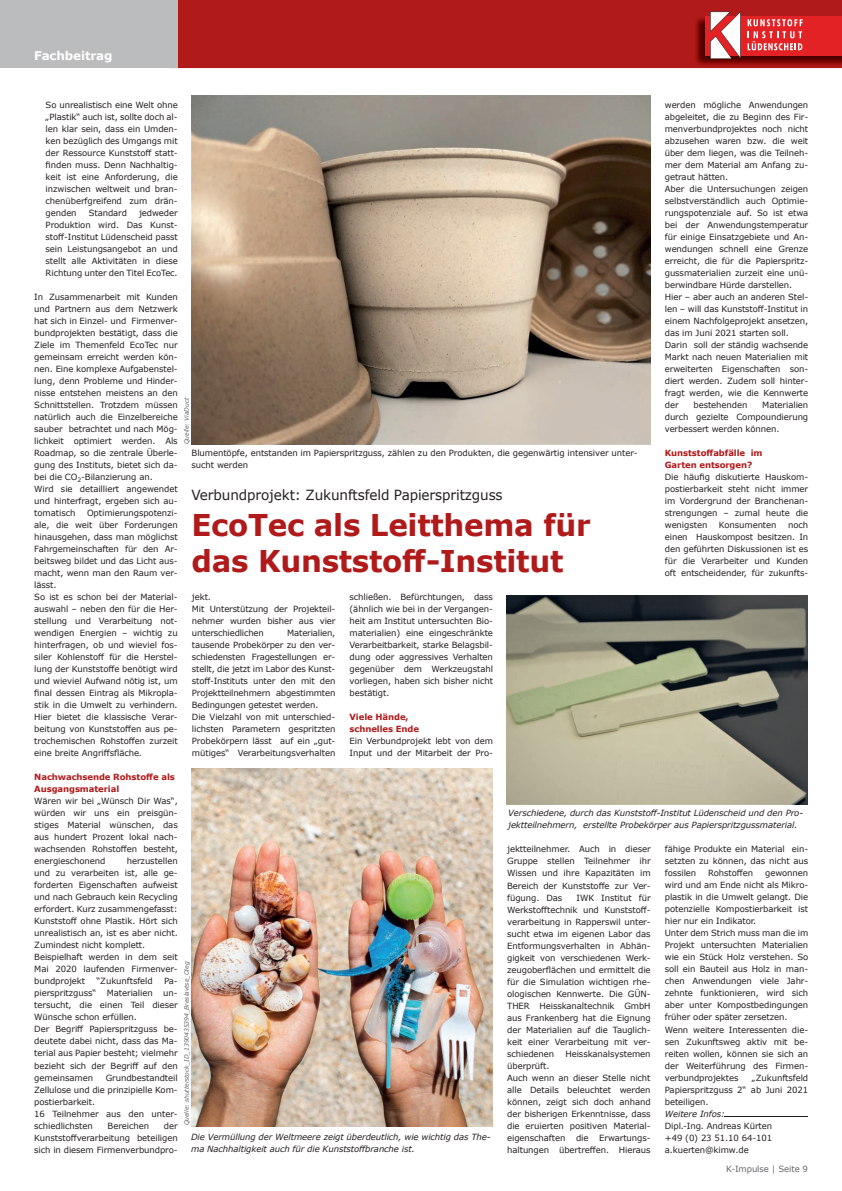
<style>
.page{position:relative;width:842px;height:1191px;background:#fff}
.page>*{position:absolute;margin:0;border:0;box-sizing:border-box;transform-origin:0 0}
.t1{font:700 30px/36px "Verdana";letter-spacing:-.01em;color:#b01a1a}
.t2{font:14px "Verdana";letter-spacing:-.01em;color:#231f20}
.t3{font:700 12px "Verdana";letter-spacing:-.01em;color:#fff}
.t4{font:8.5px/12px "Verdana";letter-spacing:-.01em;color:#231f20;text-align:justify}
.t5{font:italic 8.5px/12px "Verdana";letter-spacing:-.01em;color:#231f20}
.t6{font:700 8.5px/12px "Verdana";letter-spacing:-.01em;color:#b01a1a}
.t7{font:8.5px "Verdana";letter-spacing:-.01em;color:#656768}
.t8{font:italic 6px "Verdana";letter-spacing:-.01em;color:#636366}
</style>
<div class="page">
<div style="left:178px;top:0;width:664px;height:68px;background:#b01a1a"></div>
<img style="left:694px;top:16px;width:148px;height:51px">
<div style="left:705px;top:16px;width:137px;height:40px;background:#e32226"></div>
<svg style="left:710px;top:11px;width:31px;height:48px"></svg>
<svg style="left:748px;top:19px;width:55px;height:31px"></svg>
<div style="left:0;top:0;width:178px;height:68px;background:#bbbcbd"></div>
<img style="left:191px;top:768px;width:301px;height:358px">
<hr style="left:724px;top:1115px;width:84px;height:1px;background:#231f20">
<img style="left:192px;top:96px;width:458px;height:348px">
<img style="left:507px;top:595px;width:301px;height:209px">
<h3 class="t3" style="left:34px;top:47px;width:80px">Fachbeitrag</h3>
<p class="t4" style="left:46px;top:99px;width:134px">So unrealistisch eine Welt ohne „Plastik“ auch ist, sollte doch al&shy;len klar sein, dass ein Umden&shy;ken bezüglich des Umgangs mit der Ressource Kunststoff statt&shy;finden muss. Denn Nachhaltig&shy;keit ist eine Anforderung, die inzwischen weltweit und bran&shy;chenüberfgreifend zum drän&shy;genden</p>
<p class="t4" style="left:665px;top:99px;width:145px;text-align:left">werden mögliche Anwendungen abgeleitet, die zu Beginn des Fir&shy;menverbundprojektes noch nicht abzusehen waren bzw. die weit über dem liegen, was die Teilneh&shy;mer dem Material am Anfang zu&shy;getraut hätten.<br>Aber die Untersuchungen zeigen selbstverständlich auch Optimie&shy;rungspotenziale auf. So ist etwa bei der Anwendungstemperatur für einige Einsatzgebiete und An&shy;wendungen schnell eine Grenze erreicht, die für die Papierspritz&shy;gussmaterialien zurzeit eine unü&shy;berwindbare Hürde darstellen.<br>Hier – aber auch an anderen Stel&shy;len – will das Kunststoff-Institut in einem Nachfolgeprojekt ansetzen, das im Juni 2021 starten soll.<br>Darin soll der ständig wachsende<br>Markt nach neuen Materialien mit erweiterten Eigenschaften son&shy;diert werden. Zudem soll hinter&shy;fragt werden, wie die Kennwerte der</p>
<p class="t4" style="left:46px;top:207px;width:134px;text-indent:93px">jedweder Produktion wird. Das Kunst&shy;stoff-Institut Lüdenscheid passt sein Leistungsangebot an und stellt alle Aktivitäten in diese Richtung unter den Titel EcoTec.</p>
<p class="t4" style="left:34px;top:291px;width:145px;text-align:left">In Zusammenarbeit mit Kunden und Partnern aus dem Netzwerk hat sich in Einzel- und Firmenver&shy;bundprojekten bestätigt, dass die<br>Ziele im Themenfeld EcoTec nur gemeinsam erreicht werden kön&shy;nen. Eine komplexe Aufgabenstel&shy;lung, denn Probleme und Hinder&shy;nisse entstehen meistens an den<br>Schnittstellen. Trotzdem müssen natürlich auch die Einzelbereiche sauber betrachtet und nach Mög&shy;lichkeit optimiert werden. Als<br>Road map, so die zentrale Überle&shy;gung des Instituts, bietet sich da&shy;bei die CO<sub>2</sub>-Bilanzierung an.<br>Wird sie detailliert angewendet und hinterfragt, ergeben sich au&shy;tomatisch</p>
<p class="t4" style="left:89px;top:207px;width:40px">Standard</p>
<p class="t8" style="left:182px;top:444px;width:48px;rotate:-90deg">Quelle: ViaDuct</p>
<p class="t4" style="left:665px;top:399px;width:145px;text-indent:97px">Materialien durch gezielte Compoundierung verbessert werden können.</p>
<p class="t6" style="left:665px;top:447px;width:99px">Kunststoffabfälle im<br>Garten entsorgen?</p>
<p class="t4" style="left:665px;top:471px;width:145px">Die häufig diskutierte Hauskom&shy;postierbarkeit steht nicht immer im Vordergrund der Branchenan&shy;strengungen – zumal heute die wenigsten</p>
<p class="t4" style="left:693px;top:399px;width:55px">bestehenden</p>
<p class="t4" style="left:192px;top:447px;width:447px">Blumentöpfe, entstanden im Papierspritzguss, zählen zu den Produkten, die gegenwärtig intensiver unter&shy;sucht werden</p>
<h2 class="t2" style="left:191px;top:485px;width:313px">Verbundprojekt: Zukunftsfeld Papierspritzguss</h2>
<h1 class="t1" style="left:191px;top:506px;width:401px">EcoTec als Leitthema für das Kunststoff-Institut</h1>
<p class="t4" style="left:34px;top:507px;width:145px;text-align:left;text-indent:53px">Optimierungspotenzi&shy;ale, die weit über Forderungen hinausgehen, dass man möglichst<br>Fahrgemeinschaften für den Ar&shy;beitsweg bildet und das Licht aus&shy;macht, wenn man den Raum ver&shy;lässt.<br>So ist es schon bei der Material&shy;auswahl – neben den für die Her&shy;stellung und Verarbeitung not&shy;wendigen Energien – wichtig zu hinterfragen, ob und wieviel fos&shy;siler Kohlenstoff für die Herstel&shy;lung der Kunststoffe benötigt wird und wieviel Aufwand nötig ist, um final dessen Eintrag als Mikropla&shy;stik in die Umwelt zu verhindern.<br>Hier bietet die klassische Verar&shy;beitung von Kunststoffen aus pe&shy;trochemischen Rohstoffen zurzeit eine breite Angriffsfläche.</p>
<p class="t6" style="left:34px;top:771px;width:142px">Nachwachsende Rohstoffe als<br>Ausgangsmaterial</p>
<p class="t4" style="left:34px;top:795px;width:145px">Wären wir bei „Wünsch Dir Was“, würden wir uns ein preisgün&shy;stiges Material wünschen, das aus hundert Prozent lokal nach&shy;wachsenden Rohstoffen besteht, energieschonend</p>
<p class="t4" style="left:665px;top:519px;width:145px;text-indent:123px">noch einen Hauskompost besitzen. In den geführten Diskussionen ist es für die Verarbeiter und Kunden oft entscheidender, für zukunfts-</p>
<p class="t4" style="left:719px;top:519px;width:59px">Konsumenten</p>
<p class="t4" style="left:350px;top:591px;width:145px">schließen. Befürchtungen, dass (ähnlich wie bei in der Vergangen&shy;heit am Institut untersuchten Bio&shy;materialien) eine eingeschränkte Verarbeitbarkeit, starke Belagsbil&shy;dung oder aggressives Verhalten gegenüber dem Werkzeugstahl vorliegen, haben sich bisher nicht bestätigt.</p>
<p class="t6" style="left:350px;top:711px;width:71px">Viele Hände, schnelles Ende</p>
<p class="t4" style="left:350px;top:735px;width:145px">Ein Verbundprojekt lebt von dem<br>Input und der Mitarbeit der Pro-</p>
<p class="t4" style="left:192px;top:591px;width:145px;text-align:left">jekt.<br>Mit Unterstützung der Projekteil&shy;nehmer wurden bisher aus vier unterschiedlichen</p>
<p class="t4" style="left:192px;top:627px;width:145px;text-align:left;text-indent:95px">Materialien, tausende Probekörper zu den ver&shy;schiedensten Fragestellungen er&shy;stellt, die jetzt im Labor des Kunst&shy;stoff-Instituts unter den mit den<br>Projektteilnehmern abgestimmten<br>Bedingungen getestet werden.<br>Die Vielzahl von mit unterschied&shy;lichsten Parametern gespritzten<br>Probekörpern lässt auf ein „gut&shy;mütiges“ Verarbeitungsverhalten</p>
<p class="t5" style="left:508px;top:807px;width:297px">Verschiedene, durch das Kunststoff-Institut Lüdenscheid und den Pro&shy;jektteilnehmern, erstellte Probekörper aus Papierspritzgussmaterial.</p>
<p class="t4" style="left:665px;top:843px;width:145px">fähige Produkte ein Material ein&shy;setzten zu können, das nicht aus fossilen</p>
<p class="t4" style="left:507px;top:843px;width:145px">jektteilnehmer. Auch in dieser Gruppe stellen Teilnehmer ihr Wissen und ihre Kapazitäten im Bereich der Kunststoffe zur Ver&shy;fügung. Das</p>
<p class="t4" style="left:34px;top:855px;width:145px;text-align:left;text-indent:93px">herzustellen und zu verarbeiten ist, alle ge&shy;forderten Eigenschaften aufweist und nach Gebrauch kein Recycling erfordert. Kurz zusammengefasst:<br>Kunststoff ohne Plastik. Hört sich unrealistisch an, ist es aber nicht.<br>Zumindest nicht komplett.<br>Beispielhaft werden in dem seit<br>Mai 2020 laufenden Firmenver&shy;bundprojekt</p>
<p class="t4" style="left:708px;top:867px;width:46px">Rohstoffen</p>
<p class="t4" style="left:665px;top:867px;width:145px;text-align:left;text-indent:100px">gewonnen wird und am Ende nicht als Mikro&shy;plastik in die Umwelt gelangt. Die potenzielle Kompostierbarkeit ist hier nur ein Indikator.<br>Unter dem Strich muss man die im<br>Projekt untersuchten Materialien wie ein Stück Holz verstehen. So soll ein Bauteil aus Holz in man&shy;chen Anwendungen viele Jahr&shy;zehnte funktionieren, wird sich aber unter Kompostbedingungen früher oder später zersetzen.<br>Wenn weitere Interessenten die&shy;sen Zukunftsweg aktiv mit be&shy;reiten wollen, können sie sich an der Weiterführung des Firmen&shy;verbundprojektes</p>
<p class="t4" style="left:507px;top:891px;width:145px;text-indent:69px">IWK Institut für Werkstofftechnik und Kunststoff&shy;verarbeitung in Rapperswil unter&shy;sucht etwa im eigenen Labor das Entformungsverhalten in Abhän&shy;gigkeit von verschiedenen Werk&shy;zeugoberflächen und ermittelt die für die Simulation wichtigen rhe&shy;ologischen Kennwerte. Die GÜN-THER Heisskanaltechnik GmbH aus Frankenberg hat die Eignung der Materialien auf die Tauglich&shy;keit einer Verarbeitung mit ver&shy;schiedenen</p>
<p class="t8" style="left:182px;top:1125px;width:165px;rotate:-90deg">Quelle: shutterstock_ID_1390435394_Breslavtse_Oleg</p>
<p class="t4" style="left:96px;top:975px;width:58px">“Zukunftsfeld</p>
<p class="t4" style="left:34px;top:975px;width:145px;text-align:left;text-indent:130px">Pa&shy;pierspritzguss“ Materialien un&shy;tersucht, die einen Teil dieser<br>Wünsche schon erfüllen.<br>Der Begriff Papierspritzguss be&shy;deutete dabei nicht, dass das Ma&shy;terial aus Papier besteht; vielmehr bezieht sich der Begriff auf den gemeinsamen</p>
<p class="t4" style="left:565px;top:1047px;width:87px">Heisskanalsystemen</p>
<p class="t4" style="left:507px;top:1059px;width:145px;text-align:left">überprüft.<br>Auch wenn an dieser Stelle nicht alle Details beleuchtet werden können, zeigt sich doch anhand der bisherigen Erkenntnisse, dass die eruierten positiven Material&shy;eigenschaften die Erwartungs&shy;haltungen übertreffen. Hieraus</p>
<p class="t4" style="left:665px;top:1071px;width:145px;text-indent:87px">„Zukunftsfeld Papierspritzguss 2“ ab Juni 2021 beteiligen.</p>
<p class="t5" style="left:665px;top:1107px;width:62px">Weitere Infos:</p>
<p class="t4" style="left:665px;top:1119px;width:109px">Dipl.-Ing. Andreas Kürten +49 (0) 23 51.10 64-101 a.kuerten@kimw.de</p>
<p class="t4" style="left:34px;top:1071px;width:145px;text-align:left;text-indent:71px">Grundbestandteil<br>Zellulose und die prinzipielle Kom&shy;postierbarkeit.<br>16 Teilnehmer aus den unter&shy;schiedlichsten</p>
<p class="t4" style="left:34px;top:1119px;width:145px;text-indent:130px">der Kunststoffverarbeitung beteiligen sich in diesem Firmenverbundpro-</p>
<p class="t4" style="left:108px;top:1119px;width:43px">Bereichen</p>
<p class="t5" style="left:191px;top:1131px;width:301px">Die Vermüllung der Weltmeere zeigt überdeutlich, wie wichtig das The&shy;ma Nachhaltigkeit auch für die Kunststoffbranche ist.</p>
<p class="t7" style="left:726px;top:1163px;width:83px">K-Impulse | Seite 9</p>
</div>
